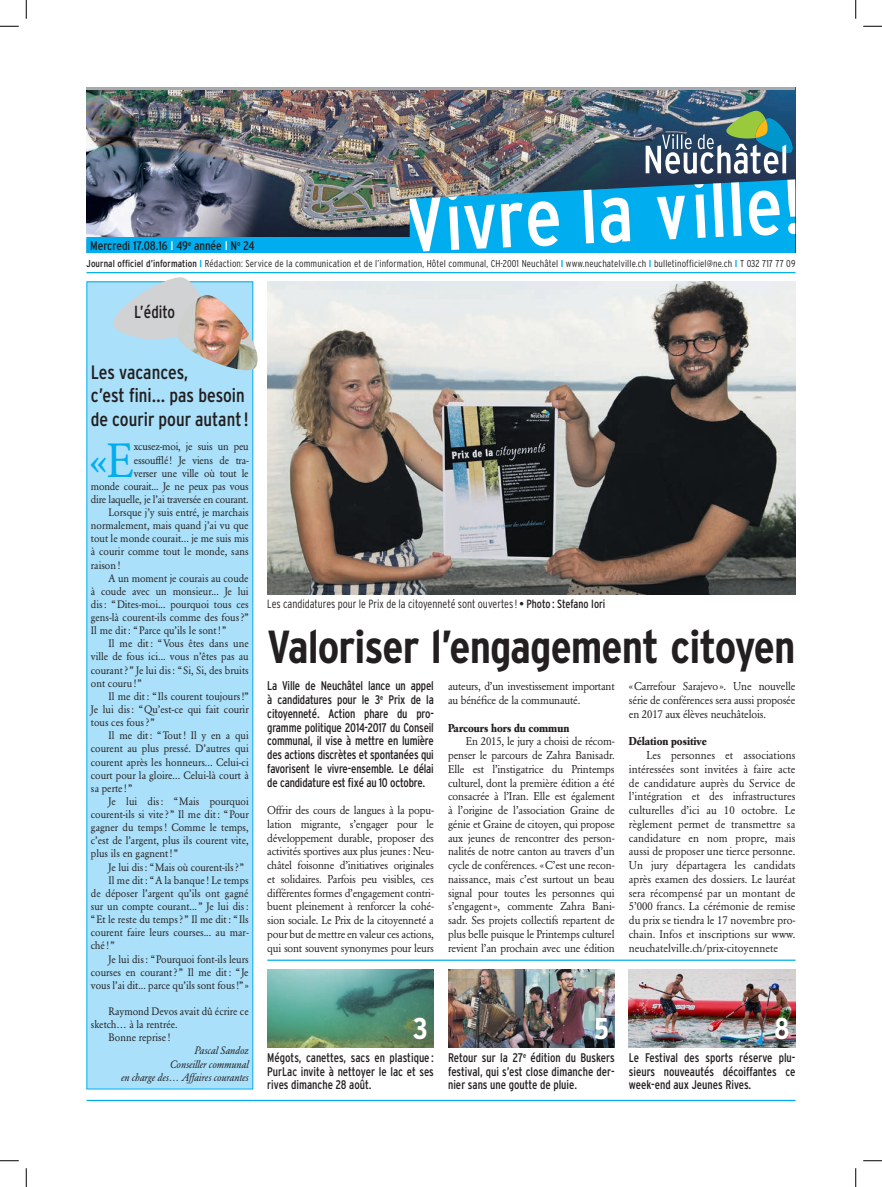
<style>
.page{position:relative;width:882px;height:1187px;background:#fff}
.page>*{position:absolute;margin:0;border:0;box-sizing:border-box;transform-origin:0 0}
.t1{font:47.62px "Garamond BE";color:#00aeef;scale:.95 1}
.t2{font:700 condensed 46.25px "Interstate";letter-spacing:-.02em;color:#231f20}
.t3{font:700 condensed 30px "Interstate";color:#fff}
.t4{font:condensed 19.38px/23.2px "Interstate";color:#231f20}
.t5{font:condensed 17.5px "Interstate";color:#231f20;scale:.95 1}
.t6{font:condensed 12.5px/13.8px "Interstate";color:#231f20;text-align:justify;scale:.95 1}
.t7{font:condensed 12.5px "Interstate";color:#231f20}
.t8{font:300 condensed 11.88px "Interstate";color:#231f20;scale:.95 1}
.t9{font:11.25px/13.8px "Garamond BE";letter-spacing:-.015em;color:#231f20;text-align:justify;scale:.95 1}
.t10{font:700 11.25px "Garamond BE";color:#231f20;scale:.95 1}
.t11{font:10.62px "Garamond BE";color:#231f20;scale:.95 1}
.t12{font:10.62px "Garamond BE";letter-spacing:-.02em;color:#231f20;scale:.95 1}
.t13{font:italic 10.62px/13.1px "Garamond BE";color:#231f20;text-align:right;scale:.95 1}
.t14{font:300 condensed 10px "Interstate";letter-spacing:.01em;color:#231f20}
.s1{color:#fff}
.s2{font-weight:400}
.s3{font-weight:700;color:#00aeef}
</style>
<div class="page">
<hr style="left:86px;top:1099px;width:709px;height:1px;background:#00aeef">
<img style="left:86px;top:89px;width:709px;height:90px">
<hr style="left:86px;top:87px;width:709px;height:2px;background:#a8a9ad">
<img style="left:86px;top:179px;width:709px;height:74px">
<svg style="left:406px;top:193px;width:35px;height:58px"></svg>
<svg style="left:447px;top:190px;width:48px;height:60px"></svg>
<svg style="left:501px;top:202px;width:21px;height:45px"></svg>
<svg style="left:528px;top:201px;width:31px;height:45px"></svg>
<svg style="left:583px;top:183px;width:11px;height:60px"></svg>
<svg style="left:601px;top:197px;width:29px;height:46px"></svg>
<svg style="left:645px;top:110px;width:150px;height:129px"></svg>
<hr style="left:86px;top:272px;width:709px;height:1px;background:#00aeef">
<div style="left:87px;top:282px;width:166px;height:806px;background:#aae0f9"></div>
<div style="left:86px;top:281px;width:167px;height:808px;border:1px solid #00aeef"></div>
<svg style="left:113px;top:277px;width:90px;height:62px"></svg>
<img style="left:177px;top:295px;width:80px;height:76px">
<img style="left:267px;top:281px;width:528px;height:313px">
<img style="left:267px;top:969px;width:167px;height:78px">
<img style="left:448px;top:969px;width:166px;height:78px">
<img style="left:629px;top:969px;width:166px;height:78px">
<hr style="left:267px;top:959px;width:528px;height:1px;background:#00aeef">
<svg style="left:0;top:25px;width:19px;height:2px"></svg>
<svg style="left:863px;top:25px;width:19px;height:2px"></svg>
<svg style="left:0;top:1160px;width:19px;height:1px"></svg>
<svg style="left:863px;top:1160px;width:19px;height:1px"></svg>
<svg style="left:25px;top:0;width:2px;height:19px"></svg>
<svg style="left:25px;top:1168px;width:2px;height:18px"></svg>
<svg style="left:855px;top:0;width:1px;height:19px"></svg>
<svg style="left:855px;top:1168px;width:1px;height:18px"></svg>
<p class="t7" style="left:90px;top:238px;width:166px">Mercredi 17.08.16 <span class="s1">I</span> 49<sup>e</sup> année <span class="s1">I</span> N<sup>o</sup> 24</p>
<p class="t14" style="left:86px;top:258px;width:710px"><span class="s2">Journal officiel d’information</span> <span class="s3">I</span> Rédaction: Service de la communication et de l’information, Hôtel communal, CH-2001 Neuchâtel <span class="s3">I</span> www.neuchatelville.ch <span class="s3">I</span> bulletinofficiel@ne.ch <span class="s3">I</span> T 032 717 77 09</p>
<h3 class="t5" style="left:134px;top:302px;width:45px">L’édito</h3>
<h3 class="t4" style="left:91px;top:360px;width:159px">Les vacances,<br>c’est fini… pas besoin de courir pour autant !</h3>
<h1 class="t1" style="left:89px;top:432px;width:48px">«E</h1>
<p class="t12" style="left:134px;top:440px;width:122px">xcusez-moi, je suis un peu</p>
<p class="t12" style="left:134px;top:453px;width:122px">essoufflé! Je viens de tra-</p>
<p class="t12" style="left:134px;top:467px;width:122px">verser une ville où tout le</p>
<p class="t12" style="left:91px;top:480px;width:168px">monde courait... Je ne peux pas vous</p>
<p class="t12" style="left:91px;top:493px;width:168px">dire laquelle, je l’ai traversée en courant.</p>
<p class="t11" style="left:109px;top:506px;width:149px">Lorsque j’y suis entré, je marchais</p>
<p class="t11" style="left:91px;top:519px;width:168px">normalement, mais quand j’ai vu que</p>
<p class="t11" style="left:91px;top:532px;width:168px">tout le monde courait... je me suis mis</p>
<p class="t11" style="left:91px;top:545px;width:168px">à courir comme tout le monde, sans</p>
<p class="t11" style="left:91px;top:558px;width:32px">raison !</p>
<p class="t11" style="left:109px;top:572px;width:149px">A un moment je courais au coude</p>
<p class="t11" style="left:91px;top:585px;width:168px">à coude avec un monsieur... Je lui</p>
<p class="t11" style="left:91px;top:598px;width:168px">dis : “Dites-moi... pourquoi tous ces</p>
<p class="t11" style="left:91px;top:611px;width:168px">gens-là courent-ils comme des fous ?”</p>
<p class="t11" style="left:91px;top:624px;width:144px">Il me dit : “ Parce qu’ils le sont ! ”</p>
<p class="t11" style="left:109px;top:637px;width:149px">Il me dit: “Vous êtes dans une</p>
<p class="t11" style="left:91px;top:650px;width:168px">ville de fous ici... vous n’êtes pas au</p>
<p class="t11" style="left:91px;top:663px;width:168px">courant ? ” Je lui dis: “Si, Si, des bruits</p>
<p class="t11" style="left:91px;top:677px;width:55px">ont couru ! ”</p>
<p class="t11" style="left:109px;top:690px;width:149px">Il me dit: “ Ils courent toujours !”</p>
<p class="t11" style="left:91px;top:703px;width:168px">Je lui dis: “Qu’est-ce qui fait courir</p>
<p class="t11" style="left:91px;top:716px;width:69px">tous ces fous ? ”</p>
<p class="t11" style="left:109px;top:729px;width:149px">Il me dit: “ Tout ! Il y en a qui</p>
<p class="t11" style="left:91px;top:742px;width:168px">courent au plus pressé. D’autres qui</p>
<p class="t11" style="left:91px;top:755px;width:168px">courent après les honneurs... Celui-ci</p>
<p class="t11" style="left:91px;top:768px;width:168px">court pour la gloire... Celui-là court à</p>
<p class="t11" style="left:91px;top:782px;width:45px">sa perte ! ”</p>
<p class="t11" style="left:109px;top:795px;width:149px">Je lui dis: “Mais pourquoi</p>
<p class="t11" style="left:91px;top:808px;width:168px">courent-ils si vite ? ” Il me dit: “ Pour</p>
<p class="t11" style="left:91px;top:821px;width:168px">gagner du temps! Comme le temps,</p>
<p class="t11" style="left:91px;top:834px;width:168px">c’est de l’argent, plus ils courent vite,</p>
<p class="t11" style="left:91px;top:847px;width:93px">plus ils en gagnent ! ”</p>
<p class="t11" style="left:109px;top:860px;width:144px">Je lui dis: “Mais où courent-ils ? ”</p>
<p class="t11" style="left:109px;top:873px;width:149px">Il me dit: “A la banque ! Le temps</p>
<p class="t11" style="left:91px;top:886px;width:168px">de déposer l’argent qu’ils ont gagné</p>
<p class="t11" style="left:91px;top:900px;width:168px">sur un compte courant... ” Je lui dis :</p>
<p class="t11" style="left:91px;top:913px;width:168px">“ Et le reste du temps ? ” Il me dit: “ Ils</p>
<p class="t11" style="left:91px;top:926px;width:168px">courent faire leurs courses... au mar-</p>
<p class="t11" style="left:91px;top:939px;width:27px">ché ! ”</p>
<p class="t11" style="left:109px;top:952px;width:149px">Je lui dis: “Pourquoi font-ils leurs</p>
<p class="t11" style="left:91px;top:965px;width:168px">courses en courant ? ” Il me dit: “ Je</p>
<p class="t11" style="left:91px;top:978px;width:168px">vous l’ai dit... parce qu’ils sont fous !” »</p>
<p class="t11" style="left:109px;top:1005px;width:149px">Raymond Devos avait dû écrire ce</p>
<p class="t11" style="left:91px;top:1018px;width:93px">sketch… à la rentrée.</p>
<p class="t11" style="left:109px;top:1031px;width:67px">Bonne reprise !</p>
<p class="t13" style="left:121px;top:1044px;width:136px">Pascal Sandoz<br>Conseiller communal<br>en charge des… Affaires courantes</p>
<p class="t8" style="left:267px;top:597px;width:357px">Les candidatures pour le Prix de la citoyenneté sont ouvertes ! <span class="s2">• Photo : Stefano Iori</span></p>
<h2 class="t2" style="left:267px;top:620px;width:529px">Valoriser l’engagement citoyen</h2>
<p class="t6" style="left:267px;top:679px;width:177px">La Ville de Neuchâtel lance un appel à candidatures pour le 3<sup>e</sup> Prix de la citoyenneté. Action phare du pro&shy;gramme politique 2014-2017 du Conseil communal, il vise à mettre en lumière des actions discrètes et spontanées qui favorisent le vivre-ensemble. Le délai de candidature est fixé au 10 octobre.</p>
<p class="t9" style="left:267px;top:803px;width:177px">Offrir des cours de langues à la popu&shy;lation migrante, s’engager pour le développement durable, proposer des activités sportives aux plus jeunes: Neu&shy;châtel foisonne d’initiatives originales et solidaires. Parfois peu visibles, ces différentes formes d’engagement contri&shy;buent pleinement à renforcer la cohé&shy;sion sociale. Le Prix de la citoyenneté a pour but de mettre en valeur ces actions, qui sont souvent synonymes pour leurs</p>
<p class="t9" style="left:448px;top:679px;width:177px">auteurs, d’un investissement important au bénéfice de la communauté.</p>
<p class="t10" style="left:448px;top:721px;width:129px">Parcours hors du commun</p>
<p class="t9" style="left:448px;top:734px;width:177px;text-indent:18px">En 2015, le jury a choisi de récom&shy;penser le parcours de Zahra Banisadr.<br>Elle est l’instigatrice du Printemps culturel, dont la première édition a été consacrée à l’Iran. Elle est également à l’origine de l’association Graine de génie et Graine de citoyen, qui propose aux jeunes de rencontrer des person&shy;nalités de notre canton au travers d’un cycle de conférences. «C’est une recon&shy;naissance, mais c’est surtout un beau signal pour toutes les personnes qui s’engagent», commente Zahra Bani&shy;sadr. Ses projets collectifs repartent de plus belle puisque le Printemps culturel revient l’an prochain avec une édition</p>
<p class="t9" style="left:629px;top:679px;width:177px">« Carrefour Sarajevo». Une nouvelle série de conférences sera aussi proposée en 2017 aux élèves neuchâtelois.</p>
<p class="t10" style="left:629px;top:734px;width:83px">Délation positive</p>
<p class="t9" style="left:629px;top:748px;width:177px;text-indent:18px">Les personnes et associations intéressées sont invitées à faire acte de candidature auprès du Service de l’intégration et des infrastructures culturelles d’ici au 10 octobre. Le règlement permet de transmettre sa candidature en nom propre, mais aussi de proposer une tierce personne.<br>Un jury départagera les candidats après examen des dossiers. Le lauréat sera récompensé par un montant de 5’000 francs. La cérémonie de remise du prix se tiendra le 17 novembre pro&shy;chain. Infos et inscriptions sur www. neuchatelville.ch/prix-citoyennete</p>
<h3 class="t3" style="left:413px;top:1011px;width:17px">3</h3>
<h3 class="t3" style="left:594px;top:1011px;width:16px">5</h3>
<h3 class="t3" style="left:774px;top:1011px;width:17px">8</h3>
<p class="t6" style="left:267px;top:1050px;width:177px">Mégots, canettes, sacs en plastique :<br>PurLac invite à nettoyer le lac et ses rives dimanche 28 août.</p>
<p class="t6" style="left:448px;top:1050px;width:177px">Retour sur la 27<sup>e</sup> édition du Buskers festival, qui s’est close dimanche der&shy;nier sans une goutte de pluie.</p>
<p class="t6" style="left:629px;top:1050px;width:177px">Le Festival des sports réserve plu&shy;sieurs nouveautés décoiffantes ce week-end aux Jeunes Rives.</p>
</div>
